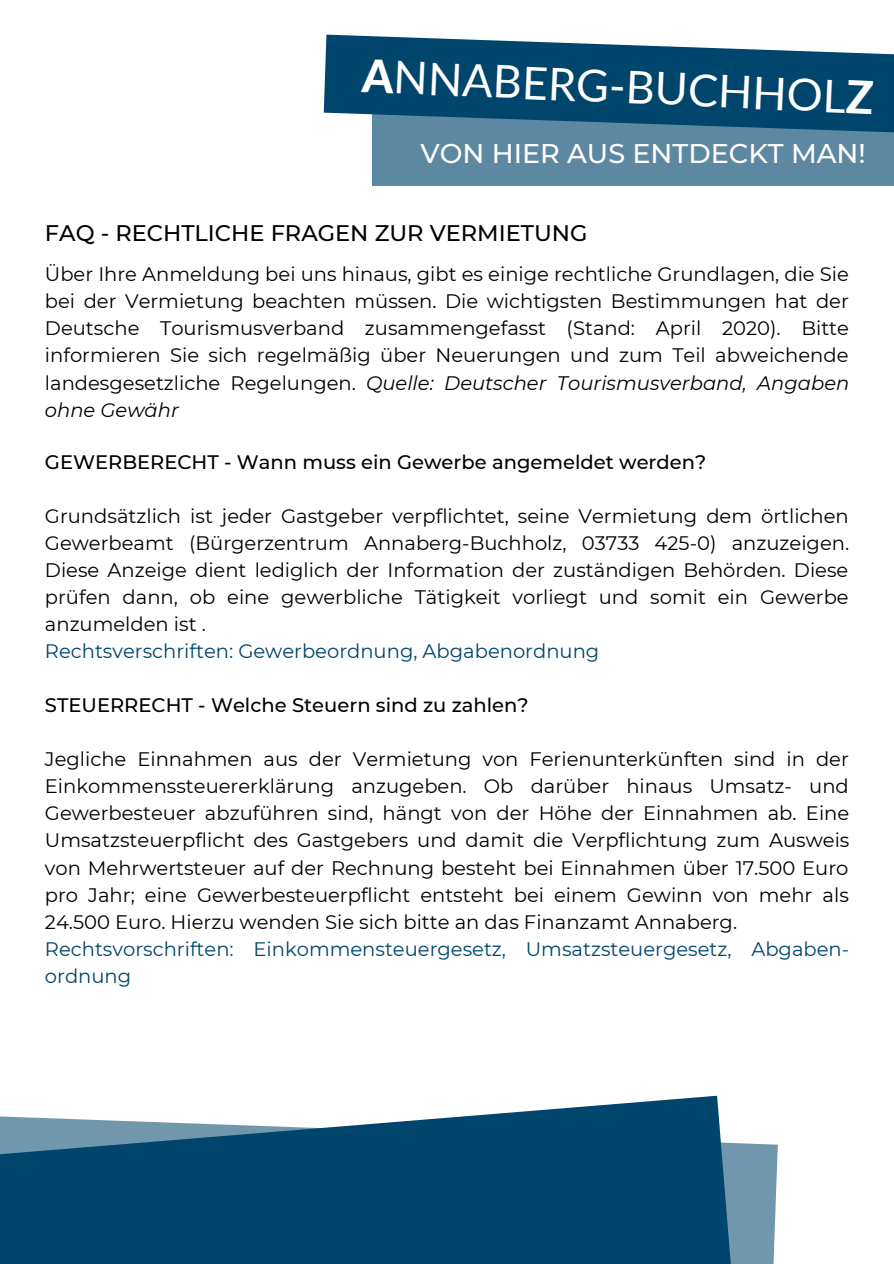
<style>
.page{position:relative;width:894px;height:1264px;background:#fff}
.page>*{position:absolute;margin:0;border:0;box-sizing:border-box;transform-origin:0 0}
.t1{font:45px "Lato";color:#fff}
.t2{font:500 27px "Montserrat";color:#fff}
.t3{font:500 22.5px "Montserrat";color:#000}
.t4{font:19.5px/27px "Montserrat";color:#000;text-align:justify}
.t5{font:19.5px/27px "Montserrat";color:#00456c}
.t6{font:500 19.5px "Montserrat";color:#000}
.s1{font-weight:800}
.s2{font-style:italic}
</style>
<div class="page">
<svg style="left:0;top:1095px;width:775px;height:168px;background:#2d6686"></svg>
<svg style="left:323px;top:35px;width:570px;height:80px;background:#256081"></svg>
<svg style="left:372px;top:107px;width:521px;height:78px;background:#497995"></svg>
<p class="t1" style="left:363px;top:45px;width:513px;rotate:3deg"><span class="s1">A</span>NNABERG-BUCHHOL<span class="s1">Z</span></p>
<p class="t2" style="left:420px;top:136px;width:446px">VON HIER AUS ENTDECKT MAN!</p>
<p class="t3" style="left:45px;top:219px;width:544px">FAQ - RECHTLICHE FRAGEN ZUR VERMIETUNG</p>
<p class="t4" style="left:45px;top:261px;width:805px">Über Ihre Anmeldung bei uns hinaus, gibt es einige rechtliche Grundlagen, die Sie bei der Vermietung beachten müssen. Die wichtigsten Bestimmungen hat der Deutsche Tourismusverband zusammengefasst (Stand: April 2020). Bitte informieren Sie sich regelmäßig über Neuerungen und zum Teil abweichende landesgesetzliche Regelungen. <span class="s2">Quelle: Deutscher Tourismusverband, Angaben ohne Gewähr</span></p>
<p class="t6" style="left:45px;top:450px;width:662px">GEWERBERECHT - Wann muss ein Gewerbe angemeldet werden?</p>
<p class="t4" style="left:45px;top:502px;width:805px">Grundsätzlich ist jeder Gastgeber verpflichtet, seine Vermietung dem örtlichen Gewerbeamt (Bürgerzentrum Annaberg-Buchholz, 03733 425-0) anzuzeigen.<br>Diese Anzeige dient lediglich der Information der zuständigen Behörden. Diese prüfen dann, ob eine gewerbliche Tätigkeit vorliegt und somit ein Gewerbe anzumelden ist .</p>
<p class="t5" style="left:45px;top:637px;width:555px">Rechtsverschriften: Gewerbeordnung, Abgabenordnung</p>
<p class="t6" style="left:45px;top:693px;width:485px">STEUERRECHT - Welche Steuern sind zu zahlen?</p>
<p class="t4" style="left:45px;top:745px;width:805px">Jegliche Einnahmen aus der Vermietung von Ferienunterkünften sind in der Einkommenssteuererklärung anzugeben. Ob darüber hinaus Umsatz- und Gewerbesteuer abzuführen sind, hängt von der Höhe der Einnahmen ab. Eine Umsatzsteuerpflicht des Gastgebers und damit die Verpflichtung zum Ausweis von Mehrwertsteuer auf der Rechnung besteht bei Einnahmen über 17.500 Euro pro Jahr; eine Gewerbesteuerpflicht entsteht bei einem Gewinn von mehr als 24.500 Euro. Hierzu wenden Sie sich bitte an das Finanzamt Annaberg.</p>
<p class="t5" style="left:45px;top:935px;width:805px">Rechtsvorschriften: Einkommensteuergesetz, Umsatzsteuergesetz, Abgaben&shy;ordnung</p>
</div>
